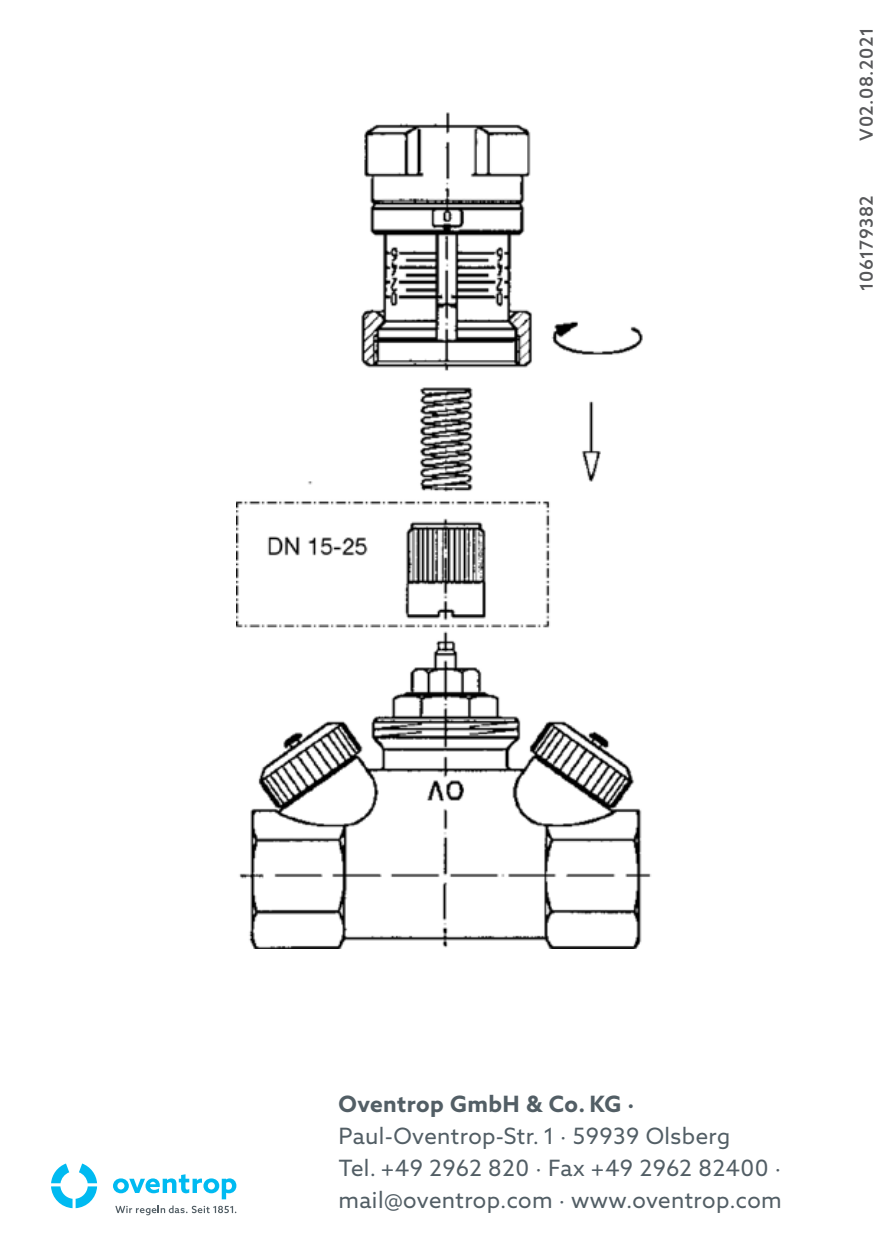
<style>
.page{position:relative;width:893px;height:1259px;background:#fff}
.page>*{position:absolute;margin:0;border:0;box-sizing:border-box;transform-origin:0 0}
.t1{font:22.5px/31.8px "Azo Sans 2";letter-spacing:.02em;color:#525e65}
.t2{font:700 22.5px "Azo Sans 2";letter-spacing:.02em;color:#525e65}
.t3{font:500 18px "Azo Sans 2";letter-spacing:.03em;color:#57585a}
</style>
<div class="page">
<svg style="left:51px;top:1163px;width:185px;height:52px"></svg>
<img style="left:237px;top:113px;width:414px;height:835px">
<p class="t3" style="left:856px;top:141px;width:114px;rotate:-90deg">V02.08.2021</p>
<p class="t3" style="left:856px;top:291px;width:97px;rotate:-90deg">106179382</p>
<p class="t2" style="left:338px;top:1091px;width:298px">Oventrop GmbH &amp; Co. KG ·</p>
<p class="t1" style="left:338px;top:1120px;width:445px">Paul-Oventrop-Str. 1 · 59939 Olsberg<br>Tel. +49 2962 820 · Fax +49 2962 82400 · mail@oventrop.com · www.oventrop.com</p>
</div>
